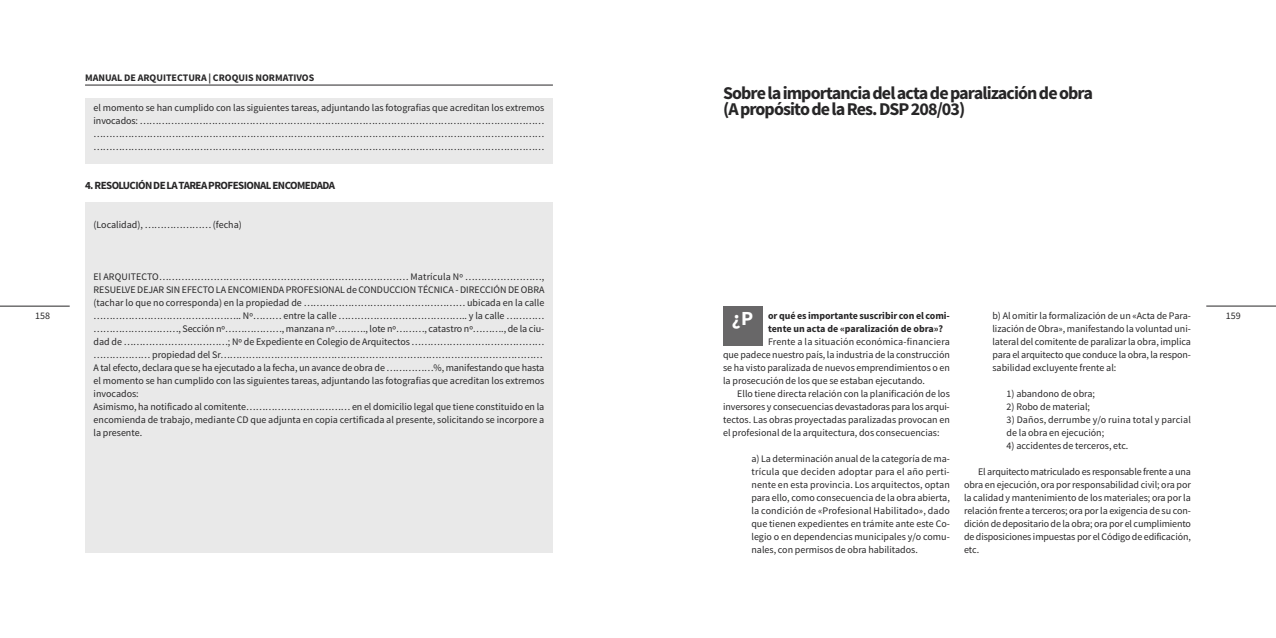
<style>
.page{position:relative;width:1276px;height:638px;background:#fff}
.page>*{position:absolute;margin:0;border:0;box-sizing:border-box;transform-origin:0 0}
.t1{font:700 20px "Source Sans Pro";color:#fff}
.t2{font:700 18px/16px "Source Sans Pro";letter-spacing:-.05em;color:#272627}
.t3{font:700 11px "Source Sans Pro";letter-spacing:-.05em;color:#272627}
.t4{font:10px/13px "Source Sans Pro";color:#272627;text-align:justify}
.t5{font:700 10px/13px "Source Sans Pro";color:#272627}
</style>
<div class="page">
<div style="left:85px;top:202px;width:468px;height:351px;background:#e9e9e9"></div>
<div style="left:85px;top:98px;width:468px;height:65px;background:#e9e9e9"></div>
<hr style="left:1206px;top:306px;width:70px;height:1px;background:#272627">
<hr style="left:0;top:306px;width:70px;height:1px;background:#272627">
<hr style="left:85px;top:85px;width:468px;height:1px;background:#272627">
<div style="left:723px;top:307px;width:39px;height:39px;background:#686768"></div>
<p class="t4" style="left:35px;top:310px;width:16px">158</p>
<p class="t5" style="left:85px;top:72px;width:231px">MANUAL DE ARQUITECTURA | CROQUIS NORMATIVOS</p>
<p class="t4" style="left:94px;top:102px;width:452px">el momento se han cumplido con las siguientes tareas, adjuntando las fotografias que acreditan los extremos invocados: ………………………………………………………………………………………………………………… ……………………………………………………………………………………………………………………………… ………………………………………………………………………………………………………………………………</p>
<p class="t3" style="left:85px;top:181px;width:251px">4.RESOLUCIÓNDELATAREAPROFESIONALENCOMEDADA</p>
<p class="t4" style="left:94px;top:219px;width:150px">(Localidad), ………………… (fecha)</p>
<p class="t4" style="left:94px;top:271px;width:452px;text-align:left">El ARQUITECTO…………………………………………………………………… Matrícula Nº ……………………, RESUELVE DEJAR SIN EFECTO LA ENCOMIENDA PROFESIONAL de CONDUCCION TÉCNICA - DIRECCIÓN DE OBRA (tachar lo que no corresponda) en la propiedad de …………………………………………… ubicada en la calle ……………………………………….. Nº……… entre la calle ………………………………….. y la calle ………… ………………………, Sección nº………………, manzana nº………., lote nº………, catastro nº………., de la ciu&shy;dad de ……………………………; Nº de Expediente en Colegio de Arquitectos …………………………………… ……………… propiedad del Sr………………………………………………………………………………………… A tal efecto, declara que se ha ejecutado a la fecha, un avance de obra de ……………%, manifestando que hasta el momento se han cumplido con las siguientes tareas, adjuntando las fotografias que acreditan los extremos invocados:<br>Asimismo, ha notificado al comitente…………………………… en el domicilio legal que tiene constituido en la encomienda de trabajo, mediante CD que adjunta en copia certificada al presente, solicitando se incorpore a la presente.</p>
<h2 class="t2" style="left:723px;top:87px;width:371px">Sobrelaimportanciadelactadeparalizacióndeobra (ApropósitodelaRes.DSP208/03)</h2>
<h1 class="t1" style="left:732px;top:311px;width:23px">¿P</h1>
<p class="t5" style="left:768px;top:310px;width:183px">or qué es importante suscribir con el comi&shy;tente un acta de «paralización de obra»?</p>
<p class="t4" style="left:723px;top:336px;width:228px;text-indent:45px">Frente a la situación económica-financiera que padece nuestro país, la industria de la construcción se ha visto paralizada de nuevos emprendimientos o en la prosecución de los que se estaban ejecutando.</p>
<p class="t4" style="left:723px;top:388px;width:228px;text-indent:14px">Ello tiene directa relación con la planificación de los inversores y consecuencias devastadoras para los arqui&shy;tectos. Las obras proyectadas paralizadas provocan en el profesional de la arquitectura, dos consecuencias:</p>
<p class="t4" style="left:751px;top:453px;width:200px">a) La determinación anual de la categoría de ma&shy;trícula que deciden adoptar para el año perti&shy;nente en esta provincia. Los arquitectos, optan para ello, como consecuencia de la obra abierta, la condición de «Profesional Habilitado», dado que tienen expedientes en trámite ante este Co&shy;legio o en dependencias municipales y/o comu&shy;nales, con permisos de obra habilitados.</p>
<p class="t4" style="left:992px;top:310px;width:200px">b) Al omitir la formalización de un «Acta de Para&shy;lización de Obra», manifestando la voluntad uni&shy;lateral del comitente de paralizar la obra, implica para el arquitecto que conduce la obra, la respon&shy;sabilidad excluyente frente al:</p>
<p class="t4" style="left:1006px;top:388px;width:90px">1) abandono de obra;</p>
<p class="t4" style="left:1006px;top:401px;width:85px">2) Robo de material;</p>
<p class="t4" style="left:1006px;top:414px;width:186px">3) Daños, derrumbe y/o ruina total y parcial de la obra en ejecución;</p>
<p class="t4" style="left:1006px;top:440px;width:123px">4) accidentes de terceros, etc.</p>
<p class="t4" style="left:964px;top:466px;width:228px;text-indent:14px">El arquitecto matriculado es responsable frente a una obra en ejecución, ora por responsabilidad civil; ora por la calidad y mantenimiento de los materiales; ora por la relación frente a terceros; ora por la exigencia de su con&shy;dición de depositario de la obra; ora por el cumplimiento de disposiciones impuestas por el Código de edificación, etc.</p>
<p class="t4" style="left:1226px;top:310px;width:16px">159</p>
</div>
